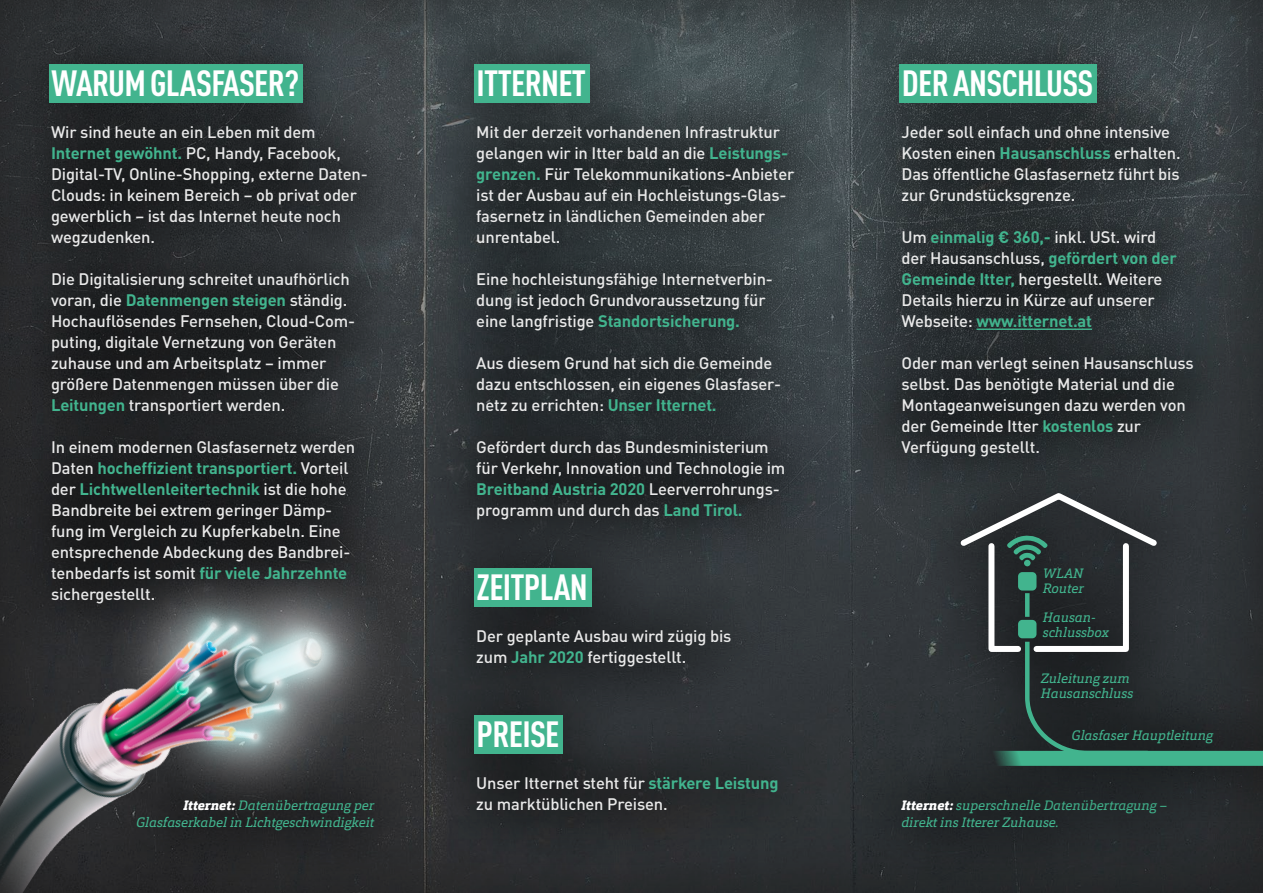
<style>
.page{position:relative;width:1263px;height:893px;background:#fff}
.page>*{position:absolute;margin:0;border:0;box-sizing:border-box;transform-origin:0 0}
.t1{font:700 36px "DIN Pro Condensed";letter-spacing:-.02em;color:#fff}
.t2{font:500 16.5px/21px "DIN Pro";letter-spacing:-.01em;color:#e9e9e9}
.t3{font:italic 13.5px/15px "Orgon Slab";color:#42b48e}
.s1{font-weight:700;color:#42b48e}
.s2{font-weight:800;color:#fff}
</style>
<div class="page">
<div style="left:0;top:0;width:1263px;height:893px;background:#000;opacity:.6"></div>
<div style="left:840px;top:4px;width:409px;height:511px;background:#000;opacity:.5"></div>
<div style="left:899px;top:64px;width:198px;height:38px;background:#42b48e"></div>
<hr style="left:976px;top:328px;width:116px;height:2px;background:#42b48e">
<img style="left:0;top:661px;width:463px;height:232px">
<div style="left:415px;top:4px;width:434px;height:866px;background:#000;opacity:.5"></div>
<div style="left:474px;top:64px;width:116px;height:38px;background:#42b48e"></div>
<div style="left:474px;top:568px;width:117px;height:38px;background:#42b48e"></div>
<div style="left:474px;top:715px;width:89px;height:38px;background:#42b48e"></div>
<div style="left:81px;top:741px;width:351px;height:147px;background:#000;opacity:.5"></div>
<div style="left:844px;top:741px;width:377px;height:145px;background:#272a2d"></div>
<div style="left:905px;top:437px;width:358px;height:389px;background:#000;opacity:.5"></div>
<div style="left:990px;top:751px;width:273px;height:15px;background:#42b48e"></div>
<svg style="left:959px;top:492px;width:203px;height:265px;background:#343c3d"></svg>
<div style="left:1018px;top:572px;width:18px;height:19px;background:#42b48e;border-radius:4px"></div>
<div style="left:1018px;top:620px;width:18px;height:18px;background:#42b48e;border-radius:4px"></div>
<div style="left:0;top:4px;width:422px;height:657px;background:#000;opacity:.5"></div>
<div style="left:49px;top:64px;width:253px;height:38px;background:#42b48e"></div>
<h1 class="t1" style="left:51px;top:56px;width:249px">WARUM GLASFASER?</h1>
<p class="t2" style="left:51px;top:120px;width:318px">Wir sind heute an ein Leben mit dem <span class="s1">Internet gewöhnt.</span> PC, Handy, Facebook, Digital-TV, Online-Shopping, externe Daten-Clouds: in keinem Bereich – ob privat oder gewerblich – ist das Internet heute noch wegzudenken.</p>
<p class="t2" style="left:51px;top:267px;width:306px">Die Digitalisierung schreitet unaufhörlich voran, die <span class="s1">Datenmengen steigen</span> ständig.<br>Hochauflösendes Fernsehen, Cloud-Com&shy;puting, digitale Vernetzung von Geräten zuhause und am Arbeitsplatz – immer größere Datenmengen müssen über die <span class="s1">Leitungen</span> transportiert werden.</p>
<p class="t2" style="left:51px;top:435px;width:306px">In einem modernen Glasfasernetz werden Daten <span class="s1">hocheffizient transportiert.</span> Vorteil der <span class="s1">Lichtwellenleitertechnik</span> ist die hohe Bandbreite bei extrem geringer Dämp&shy;fung im Vergleich zu Kupferkabeln. Eine entsprechende Abdeckung des Bandbrei&shy;tenbedarfs ist somit <span class="s1">für viele Jahrzehnte </span>sichergestellt.</p>
<h1 class="t1" style="left:477px;top:56px;width:111px">ITTERNET</h1>
<p class="t2" style="left:476px;top:120px;width:320px">Mit der derzeit vorhandenen Infrastruktur gelangen wir in Itter bald an die <span class="s1">Leistungs&shy;grenzen.</span> Für Telekommunikations-Anbieter ist der Ausbau auf ein Hochleistungs-Glas&shy;fasernetz in ländlichen Gemeinden aber unrentabel.</p>
<p class="t2" style="left:476px;top:267px;width:298px">Eine hochleistungsfähige Internetverbin&shy;dung ist jedoch Grundvoraussetzung für eine langfristige <span class="s1">Standortsicherung.</span></p>
<p class="t2" style="left:476px;top:351px;width:306px">Aus diesem Grund hat sich die Gemeinde dazu entschlossen, ein eigenes Glasfaser&shy;netz zu errichten: <span class="s1">Unser Itternet.</span></p>
<p class="t2" style="left:476px;top:435px;width:311px">Gefördert durch das Bundesministerium für Verkehr, Innovation und Technologie im <span class="s1">Breitband Austria 2020</span> Leerverrohrungs&shy;programm und durch das <span class="s1">Land Tirol.</span></p>
<h1 class="t1" style="left:477px;top:560px;width:113px">ZEITPLAN</h1>
<p class="t2" style="left:476px;top:624px;width:257px">Der geplante Ausbau wird zügig bis zum <span class="s1">Jahr 2020</span> fertiggestellt.</p>
<h1 class="t1" style="left:477px;top:707px;width:84px">PREISE</h1>
<p class="t2" style="left:476px;top:771px;width:304px">Unser Itternet steht für <span class="s1">stärkere Leistung</span></p>
<p class="t3" style="left:183px;top:798px;width:192px"><span class="s2">Itternet:</span> Datenübertragung per</p>
<p class="t2" style="left:476px;top:792px;width:193px">zu marktüblichen Preisen.</p>
<p class="t3" style="left:136px;top:814px;width:240px">Glasfaserkabel in Lichtgeschwindigkeit</p>
<h1 class="t1" style="left:902px;top:56px;width:193px">DER ANSCHLUSS</h1>
<p class="t2" style="left:901px;top:120px;width:281px">Jeder soll einfach und ohne intensive Kosten einen <span class="s1">Hausanschluss</span> erhalten.<br>Das öffentliche Glasfasernetz führt bis zur Grundstücksgrenze.</p>
<p class="t2" style="left:901px;top:225px;width:277px">Um <span class="s1">einmalig € 360,-</span> inkl. USt. wird der Hausanschluss, <span class="s1">gefördert von der Gemeinde Itter,</span> hergestellt. Weitere Details hierzu in Kürze auf unserer Webseite: <span class="s1">www.itternet.at</span></p>
<p class="t2" style="left:901px;top:351px;width:294px">Oder man verlegt seinen Hausanschluss selbst. Das benötigte Material und die Montageanweisungen dazu werden von der Gemeinde Itter <span class="s1">kostenlos</span> zur Verfügung gestellt.</p>
<p class="t3" style="left:1043px;top:565px;width:42px">WLAN<br>Router</p>
<p class="t3" style="left:1043px;top:610px;width:68px">Hausan&shy;schlussbox</p>
<p class="t3" style="left:1041px;top:671px;width:94px">Zuleitung zum<br>Hausanschluss</p>
<p class="t3" style="left:1072px;top:727px;width:143px">Glasfaser Hauptleitung</p>
<p class="t3" style="left:901px;top:797px;width:267px;line-height:16.5px"><span class="s2">Itternet:</span> superschnelle Datenübertragung – direkt ins Itterer Zuhause.</p>
</div>
